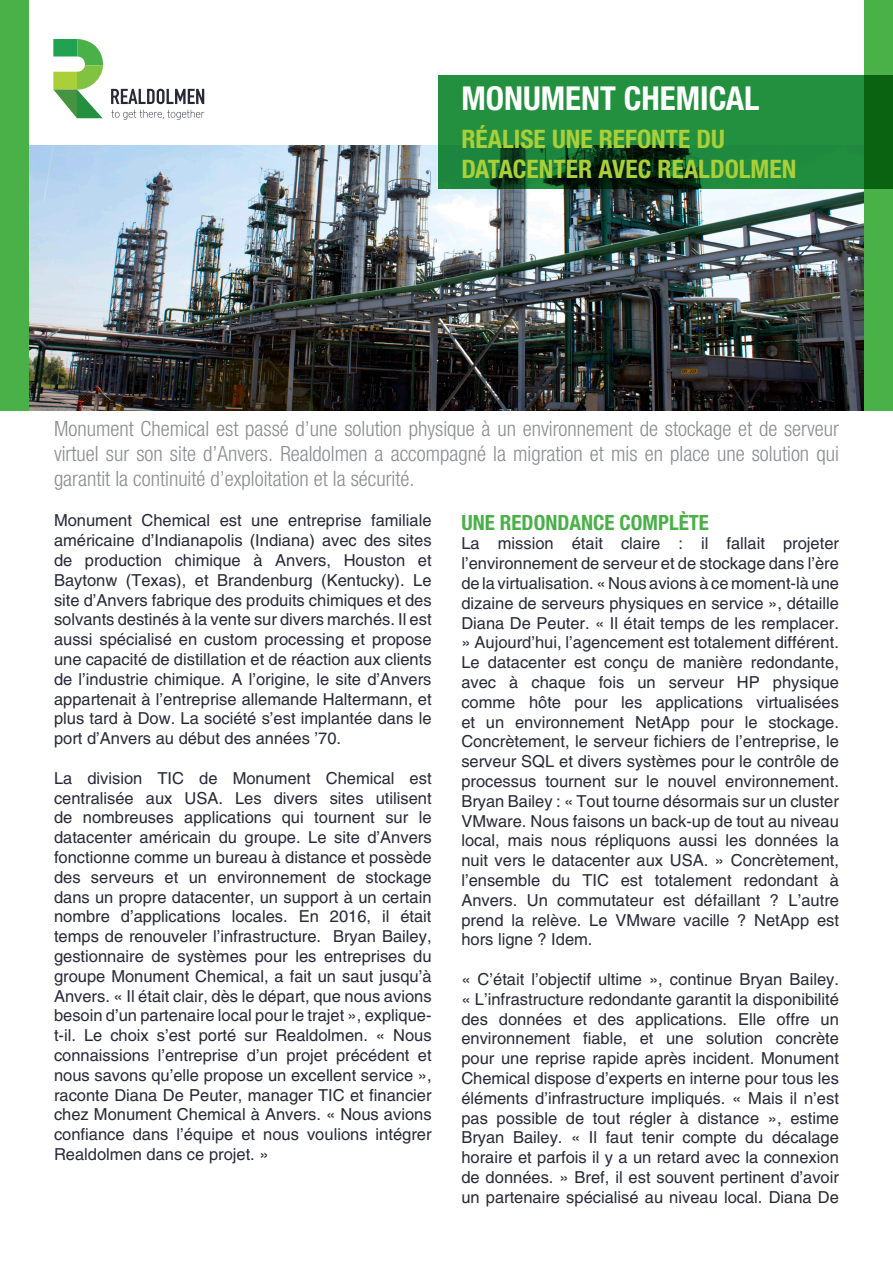
<style>
.page{position:relative;width:893px;height:1263px;background:#fff}
.page>*{position:absolute;margin:0;border:0;box-sizing:border-box;transform-origin:0 0}
.Special_title{font:700 condensed 33px "Helvetica Neue LT Std";color:#fff}
.Special_title-2{font:700 condensed 25.5px/30px "Helvetica Neue LT Std";color:#abcf38}
.t1{font:300 condensed 21px/25.2px "Helvetica Neue LT Std";color:#8a8c8f;text-align:justify}
.t2{font:700 condensed 21px "Helvetica Neue LT Std";color:#4ab048}
.t3{font:16.5px/19.8px "Helvetica LT Std";color:#272936;text-align:justify}
</style>
<div class="page">
<div style="left:0;top:0;width:893px;height:410px;background:#4ab048"></div>
<div style="left:29px;top:0;width:835px;height:410px;background:#fff"></div>
<svg style="left:111px;top:110px;width:93px;height:10px"></svg>
<svg style="left:111px;top:89px;width:93px;height:15px"></svg>
<svg style="left:53px;top:39px;width:50px;height:79px"></svg>
<img style="left:29px;top:145px;width:835px;height:265px">
<svg style="left:438px;top:75px;width:455px;height:114px;fill:#22903f"></svg>
<p class="Special_title" style="left:461px;top:78px;width:300px">MONUMENT CHEMICAL</p>
<p class="Special_title-2" style="left:461px;top:124px;width:337px">RÉALISE UNE REFONTE DU<br>DATACENTER AVEC REALDOLMEN</p>
<p class="t1" style="left:54px;top:416px;width:786px">Monument Chemical est passé d’une solution physique à un environnement de stockage et de serveur virtuel sur son site d’Anvers. Realdolmen a accompagné la migration et mis en place une solution qui garantit la continuité d’exploitation et la sécurité.</p>
<p class="t3" style="left:54px;top:511px;width:379px">Monument Chemical est une entreprise familiale américaine d’Indianapolis (Indiana) avec des sites de production chimique à Anvers, Houston et Baytonw (Texas), et Brandenburg (Kentucky). Le site d’Anvers fabrique des produits chimiques et des solvants destinés à la vente sur divers marchés. Il est aussi spécialisé en custom processing et propose une capacité de distillation et de réaction aux clients de l’industrie chimique. A l’origine, le site d’Anvers appartenait à l’entreprise allemande Haltermann, et plus tard à Dow. La société s’est implantée dans le port d’Anvers au début des années ’70.</p>
<p class="t3" style="left:54px;top:768px;width:379px">La division TIC de Monument Chemical est centralisée aux USA. Les divers sites utilisent de nombreuses applications qui tournent sur le datacenter américain du groupe. Le site d’Anvers fonctionne comme un bureau à distance et possède des serveurs et un environnement de stockage dans un propre datacenter, un support à un certain nombre d’applications locales. En 2016, il était temps de renouveler l’infrastructure. Bryan Bailey, gestionnaire de systèmes pour les entreprises du groupe Monument Chemical, a fait un saut jusqu’à Anvers. « Il était clair, dès le départ, que nous avions besoin d’un partenaire local pour le trajet », explique&shy;t-il. Le choix s’est porté sur Realdolmen. « Nous connaissions l’entreprise d’un projet précédent et nous savons qu’elle propose un excellent service », raconte Diana De Peuter, manager TIC et financier chez Monument Chemical à Anvers. « Nous avions confiance dans l’équipe et nous voulions intégrer Realdolmen dans ce projet. »</p>
<p class="t2" style="left:461px;top:509px;width:249px">UNE REDONDANCE COMPLÈTE</p>
<p class="t3" style="left:461px;top:534px;width:379px">La mission était claire : il fallait projeter l’environnement de serveur et de stockage dans l’ère de la virtualisation. « Nous avions à ce moment-là une dizaine de serveurs physiques en service », détaille Diana De Peuter. « Il était temps de les remplacer. » Aujourd’hui, l’agencement est totalement différent.<br>Le datacenter est conçu de manière redondante, avec à chaque fois un serveur HP physique comme hôte pour les applications virtualisées et un environnement NetApp pour le stockage.<br>Concrètement, le serveur fichiers de l’entreprise, le serveur SQL et divers systèmes pour le contrôle de processus tournent sur le nouvel environnement.<br>Bryan Bailey : « Tout tourne désormais sur un cluster VMware. Nous faisons un back-up de tout au niveau local, mais nous répliquons aussi les données la nuit vers le datacenter aux USA. » Concrètement, l’ensemble du TIC est totalement redondant à Anvers. Un commutateur est défaillant ? L’autre prend la relève. Le VMware vacille ? NetApp est hors ligne ? Idem.</p>
<p class="t3" style="left:461px;top:969px;width:379px">« C’était l’objectif ultime », continue Bryan Bailey. « L’infrastructure redondante garantit la disponibilité des données et des applications. Elle offre un environnement fiable, et une solution concrète pour une reprise rapide après incident. Monument Chemical dispose d’experts en interne pour tous les éléments d’infrastructure impliqués. « Mais il n’est pas possible de tout régler à distance », estime Bryan Bailey. « Il faut tenir compte du décalage horaire et parfois il y a un retard avec la connexion de données. » Bref, il est souvent pertinent d’avoir un partenaire spécialisé au niveau local. Diana De</p>
</div>
